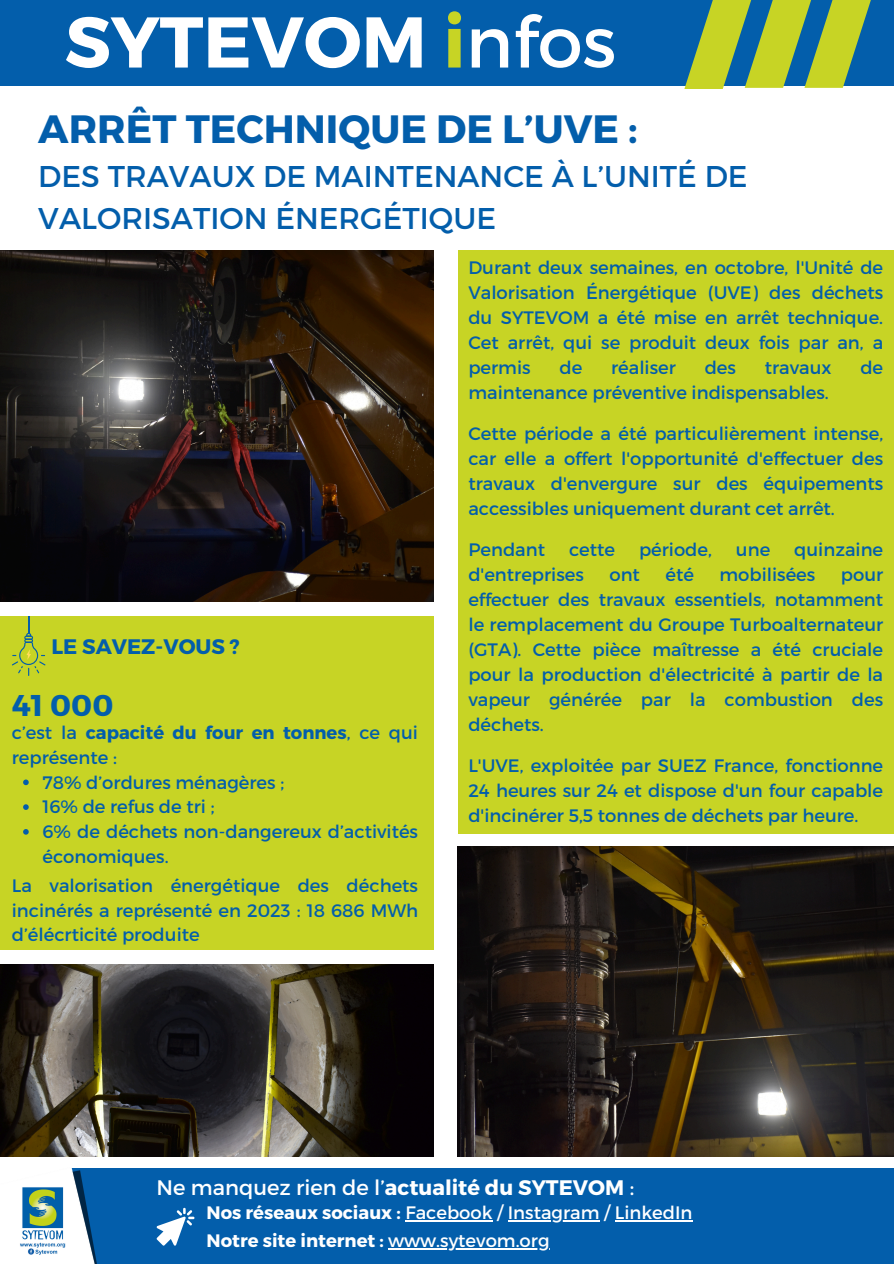
<style>
.page{position:relative;width:894px;height:1264px;background:#fff}
.page>*{position:absolute;margin:0;border:0;box-sizing:border-box;transform-origin:0 0}
.t1{font:700 71.55px "Montserrat";color:#fff}
.t2{font:700 39.45px "Montserrat";color:#035eab}
.t3{font:30px/41.7px "Montserrat";color:#035eab}
.t4{font:700 30px "Montserrat";color:#035eab}
.t5{font:21px "Montserrat";color:#fff}
.t6{font:700 21px "Montserrat";color:#035eab}
.t7{font:18px/25px "Montserrat";color:#035eab;text-align:justify}
.t8{font:18px "Montserrat";color:#fff}
.t9{font:700 18px "Montserrat";color:#fff}
.s1{color:#c7d425}
.s2{font-weight:400}
.s3{font-weight:700}
</style>
<div class="page">
<img style="left:0;top:250px;width:433px;height:351px">
<div style="left:458px;top:250px;width:435px;height:583px;background:#c7d425"></div>
<div style="left:0;top:0;width:893px;height:85px;background:#035eab"></div>
<svg style="left:684px;top:0;width:187px;height:89px"></svg>
<img style="left:458px;top:846px;width:435px;height:310px">
<div style="left:0;top:616px;width:433px;height:333px;background:#c7d425"></div>
<div style="left:71px;top:1167px;width:822px;height:96px;background:#035eab"></div>
<svg style="left:12px;top:616px;width:33px;height:59px"></svg>
<svg style="left:23px;top:779px;width:6px;height:6px"></svg>
<svg style="left:23px;top:804px;width:6px;height:6px"></svg>
<svg style="left:23px;top:829px;width:6px;height:5px"></svg>
<img style="left:20px;top:1167px;width:77px;height:96px">
<img style="left:0;top:964px;width:433px;height:192px">
<svg style="left:157px;top:1207px;width:37px;height:38px"></svg>
<hr style="left:405px;top:1219px;width:87px;height:2px;background:#fff">
<hr style="left:507px;top:1219px;width:92px;height:2px;background:#fff">
<hr style="left:614px;top:1219px;width:78px;height:2px;background:#fff">
<hr style="left:388px;top:1248px;width:161px;height:1px;background:#fff">
<h1 class="t1" style="left:65px;top:-4px;width:552px">SYTEVOM <span class="s1">i</span><span class="s2">nfos</span></h1>
<h2 class="t2" style="left:38px;top:103px;width:600px">ARRÊT TECHNIQUE DE L’UVE :</h2>
<h2 class="t3" style="left:38px;top:154px;width:710px">DES TRAVAUX DE MAINTENANCE À L’UNITÉ DE<br>VALORISATION ÉNERGÉTIQUE</h2>
<p class="t6" style="left:51px;top:632px;width:190px">LE SAVEZ-VOUS ?</p>
<p class="t4" style="left:12px;top:685px;width:103px">41 000</p>
<p class="t7" style="left:12px;top:719px;width:407px">c’est la <span class="s3">capacité du four en tonnes</span>, ce qui représente :</p>
<h4 class="t7" style="left:42px;top:768px;width:243px">78% d’ordures ménagères ;</h4>
<h3 class="t7" style="left:42px;top:793px;width:173px">16% de refus de tri ;</h3>
<p class="t7" style="left:42px;top:818px;width:377px">6% de déchets non-dangereux d’activités économiques.</p>
<p class="t7" style="left:12px;top:872px;width:407px">La valorisation énergétique des déchets incinérés a représenté en 2023 : 18 686 MWh d’élécrticité produite</p>
<p class="t7" style="left:468px;top:254px;width:416px">Durant deux semaines, en octobre, l'Unité de Valorisation Énergétique (UVE) des déchets du SYTEVOM a été mise en arrêt technique.<br>Cet arrêt, qui se produit deux fois par an, a permis</p>
<p class="t7" style="left:559px;top:354px;width:24px">de</p>
<p class="t7" style="left:611px;top:354px;width:66px">réaliser</p>
<p class="t7" style="left:704px;top:354px;width:33px">des</p>
<p class="t7" style="left:764px;top:354px;width:68px">travaux</p>
<p class="t7" style="left:860px;top:354px;width:24px">de</p>
<p class="t7" style="left:468px;top:379px;width:362px">maintenance préventive indispensables.</p>
<p class="t7" style="left:468px;top:420px;width:416px">Cette période a été particulièrement intense, car elle a offert l'opportunité d'effectuer des travaux d'envergure sur des équipements accessibles uniquement durant cet arrêt.</p>
<p class="t7" style="left:468px;top:536px;width:78px">Pendant</p>
<p class="t7" style="left:569px;top:536px;width:47px">cette</p>
<p class="t7" style="left:638px;top:536px;width:74px">période,</p>
<p class="t7" style="left:735px;top:536px;width:36px">une</p>
<p class="t7" style="left:794px;top:536px;width:90px">quinzaine</p>
<p class="t7" style="left:468px;top:561px;width:117px">d'entreprises</p>
<p class="t7" style="left:609px;top:561px;width:32px">ont</p>
<p class="t7" style="left:665px;top:561px;width:30px">été</p>
<p class="t7" style="left:719px;top:561px;width:97px">mobilisées</p>
<p class="t7" style="left:468px;top:561px;width:416px;text-indent:372px">pour effectuer des travaux essentiels, notamment le remplacement du Groupe Turboalternateur (GTA). Cette pièce maîtresse a été cruciale pour la production d'électricité à partir de la vapeur générée par la combustion des déchets.</p>
<p class="t7" style="left:468px;top:752px;width:416px">L'UVE, exploitée par SUEZ France, fonctionne 24 heures sur 24 et dispose d'un four capable d'incinérer 5,5 tonnes de déchets par heure.</p>
<p class="t5" style="left:156px;top:1173px;width:479px">Ne manquez rien de l’<span class="s3">actualité du SYTEVOM</span> :</p>
<p class="t8" style="left:206px;top:1200px;width:487px"><span class="s3">Nos réseaux sociaux :</span> Facebook / Instagram / LinkedIn</p>
<p class="t9" style="left:206px;top:1228px;width:344px">Notre site internet : <span class="s2">www.sytevom.org</span></p>
</div>
